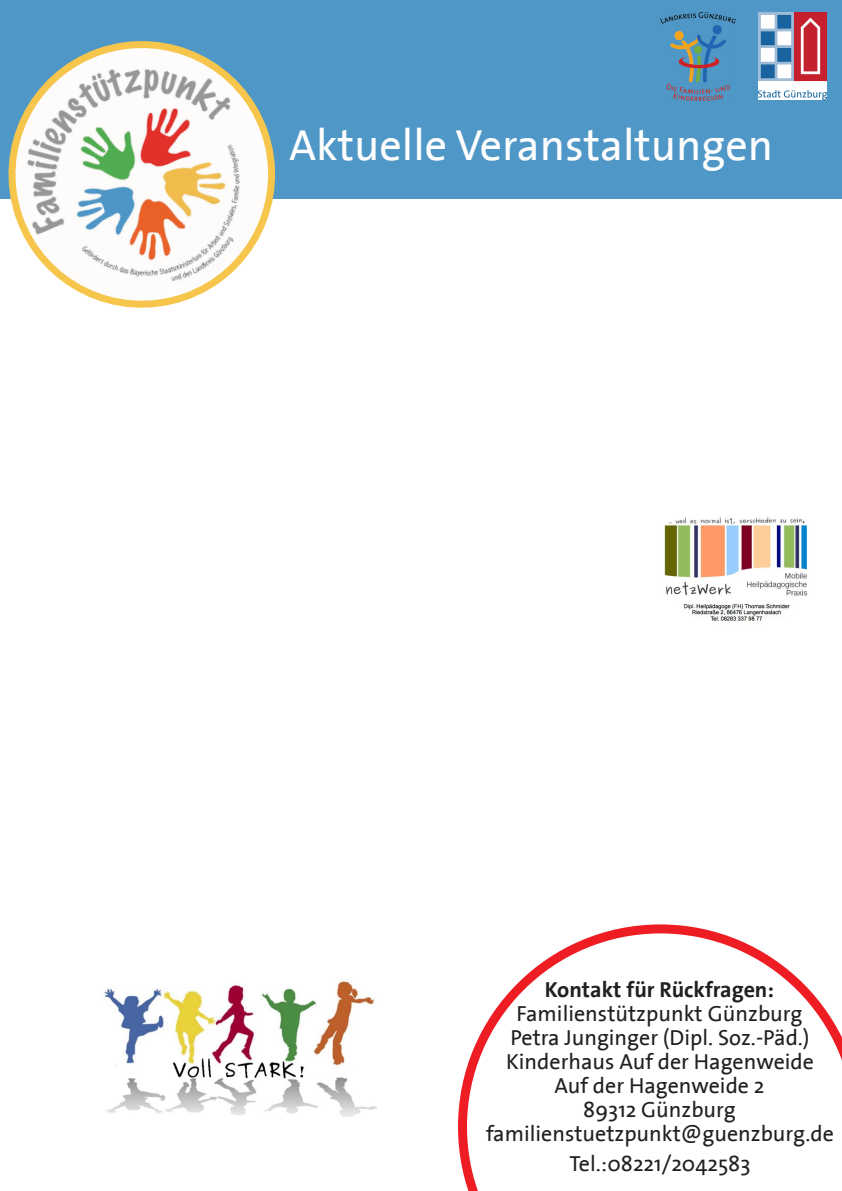
<style>
.page{position:relative;width:842px;height:1191px;background:#fff}
.page>*{position:absolute;margin:0;border:0;box-sizing:border-box;transform-origin:0 0}
.t1{font:44px "The Sans";color:#fffefe}
.t2{font:22px/24px "The Sans";color:#231f20;text-align:center}
.t3{font:700 22px "The Sans";color:#231f20}
</style>
<div class="page">
<div style="left:0;top:0;width:842px;height:198px;background:#4f97c6"></div>
<svg style="left:458px;top:924px;width:384px;height:267px"></svg>
<svg style="left:0;top:41px;width:288px;height:267px"></svg>
<img style="left:758px;top:13px;width:68px;height:86px">
<img style="left:660px;top:13px;width:76px;height:88px">
<img style="left:104px;top:981px;width:273px;height:136px">
<img style="left:664px;top:517px;width:144px;height:105px">
<h1 class="t1" style="left:289px;top:122px;width:485px">Aktuelle Veranstaltungen</h1>
<p class="t3" style="left:545px;top:978px;width:231px">Kontakt für Rückfragen:</p>
<p class="t2" style="left:486px;top:1002px;width:349px">Familienstützpunkt Günzburg<br>Petra Junginger (Dipl. Soz.-Päd.)<br>Kinderhaus Auf der Hagenweide<br>Auf der Hagenweide 2<br>89312 Günzburg familienstuetzpunkt@guenzburg.de</p>
<p class="t2" style="left:569px;top:1152px;width:183px">Tel.:08221/2042583</p>
</div>
